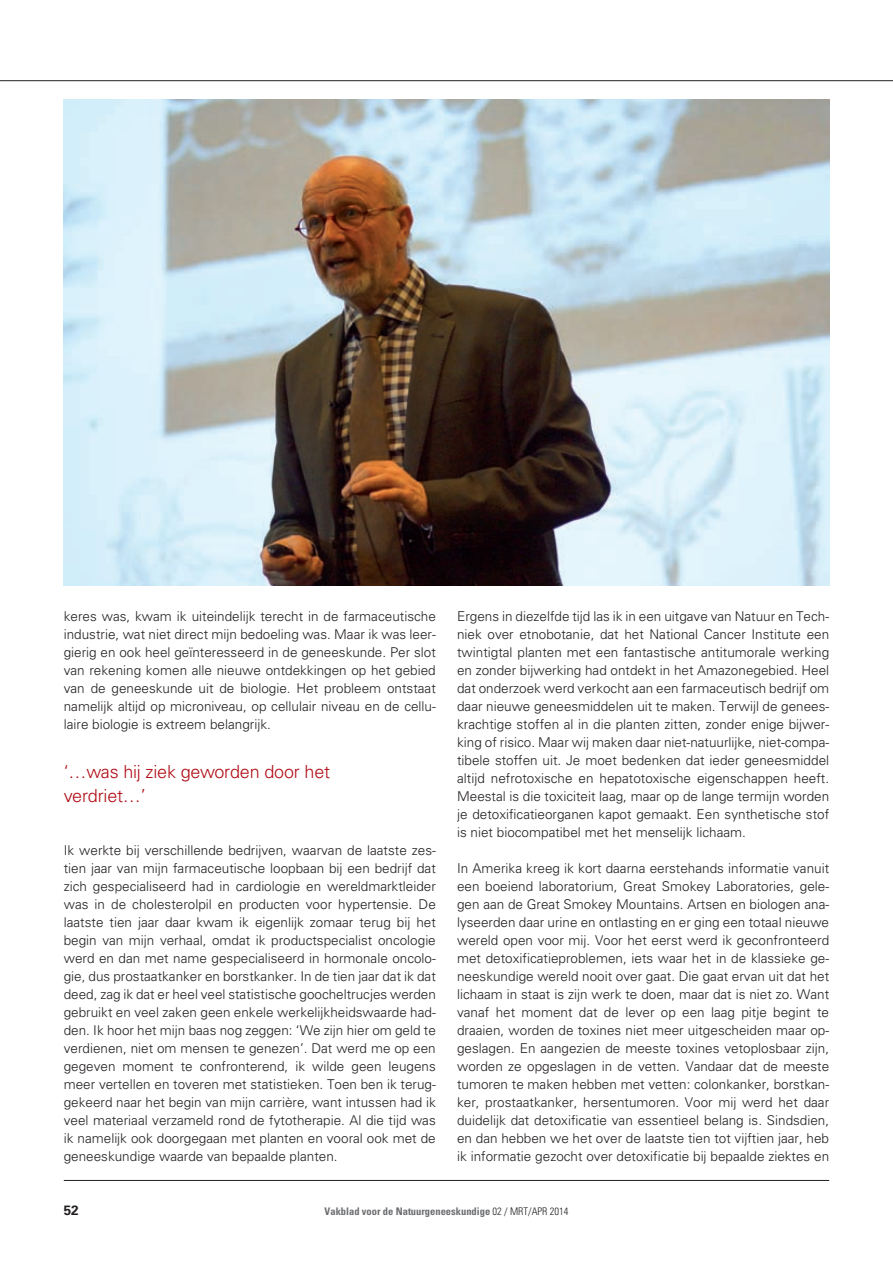
<style>
.page{position:relative;width:893px;height:1263px;background:#fff}
.page>*{position:absolute;margin:0;border:0;box-sizing:border-box;transform-origin:0 0}
.t1{font:300 18px/24px "Univers";letter-spacing:-.01em;color:#b00d15}
.t2{font:300 13.5px/18px "Univers";color:#231f20;text-align:justify}
.t3{font:700 13.5px "Univers";color:#231f20}
.t4{font:700 condensed 10.5px "Univers";color:#6c6d70}
.s1{font-weight:300;color:#231f20}
</style>
<div class="page">
<hr style="left:64px;top:1180px;width:765px;height:1px;background:#231f20">
<hr style="left:0;top:80px;width:893px;height:1px;background:#231f20">
<img style="left:64px;top:99px;width:765px;height:486px">
<p class="t2" style="left:64px;top:607px;width:374px">keres was, kwam ik uiteindelijk terecht in de farmaceutische industrie, wat niet direct mijn bedoeling was. Maar ik was leer&shy;gierig en ook heel geïnteresseerd in de geneeskunde. Per slot van rekening komen alle nieuwe ontdekkingen op het gebied van de geneeskunde uit de biologie. Het probleem ontstaat namelijk altijd op microniveau, op cellulair niveau en de cellu&shy;laire biologie is extreem belangrijk.</p>
<h1 class="t1" style="left:64px;top:760px;width:268px">‘…was hij ziek geworden door het verdriet…’</h1>
<p class="t2" style="left:64px;top:841px;width:374px">Ik werkte bij verschillende bedrijven, waarvan de laatste zes&shy;tien jaar van mijn farmaceutische loopbaan bij een bedrijf dat zich gespecialiseerd had in cardiologie en wereldmarktleider was in de cholesterolpil en producten voor hypertensie. De laatste tien jaar daar kwam ik eigenlijk zomaar terug bij het begin van mijn verhaal, omdat ik productspecialist oncologie werd en dan met name gespecialiseerd in hormonale oncolo&shy;gie, dus prostaatkanker en borstkanker. In de tien jaar dat ik dat deed, zag ik dat er heel veel statistische goocheltrucjes werden gebruikt en veel zaken geen enkele werkelijkheidswaarde had&shy;den. Ik hoor het mijn baas nog zeggen: ‘We zijn hier om geld te verdienen, niet om mensen te genezen’. Dat werd me op een gegeven moment te confronterend, ik wilde geen leugens meer vertellen en toveren met statistieken. Toen ben ik terug&shy;gekeerd naar het begin van mijn carrière, want intussen had ik veel materiaal verzameld rond de fytotherapie. Al die tijd was ik namelijk ook doorgegaan met planten en vooral ook met de geneeskundige waarde van bepaalde planten.</p>
<p class="t2" style="left:457px;top:607px;width:374px">Ergens in diezelfde tijd las ik in een uitgave van Natuur en Tech&shy;niek over etnobotanie, dat het National Cancer Institute een twintigtal planten met een fantastische antitumorale werking en zonder bijwerking had ontdekt in het Amazonegebied. Heel dat onderzoek werd verkocht aan een farmaceutisch bedrijf om daar nieuwe geneesmiddelen uit te maken. Terwijl de genees&shy;krachtige stoffen al in die planten zitten, zonder enige bijwer&shy;king of risico. Maar wij maken daar niet-natuurlijke, niet-compa&shy;tibele stoffen uit. Je moet bedenken dat ieder geneesmiddel altijd nefrotoxische en hepatotoxische eigenschappen heeft.<br>Meestal is die toxiciteit laag, maar op de lange termijn worden je detoxificatieorganen kapot gemaakt. Een synthetische stof is niet biocompatibel met het menselijk lichaam.</p>
<p class="t2" style="left:457px;top:859px;width:374px">In Amerika kreeg ik kort daarna eerstehands informatie vanuit een boeiend laboratorium, Great Smokey Laboratories, gele&shy;gen aan de Great Smokey Mountains. Artsen en biologen ana&shy;lyseerden daar urine en ontlasting en er ging een totaal nieuwe wereld open voor mij. Voor het eerst werd ik geconfronteerd met detoxificatieproblemen, iets waar het in de klassieke ge&shy;neeskundige wereld nooit over gaat. Die gaat ervan uit dat het lichaam in staat is zijn werk te doen, maar dat is niet zo. Want vanaf het moment dat de lever op een laag pitje begint te draaien, worden de toxines niet meer uitgescheiden maar op&shy;geslagen. En aangezien de meeste toxines vetoplosbaar zijn, worden ze opgeslagen in de vetten. Vandaar dat de meeste tumoren te maken hebben met vetten: colonkanker, borstkan&shy;ker, prostaatkanker, hersentumoren. Voor mij werd het daar duidelijk dat detoxificatie van essentieel belang is. Sindsdien, en dan hebben we het over de laatste tien tot vijftien jaar, heb ik informatie gezocht over detoxificatie bij bepaalde ziektes en</p>
<p class="t3" style="left:64px;top:1202px;width:17px">52</p>
<p class="t4" style="left:325px;top:1205px;width:245px">Vakblad voor de Natuurgeneeskundige <span class="s1">02 / MRT/APR 2014</span></p>
</div>
